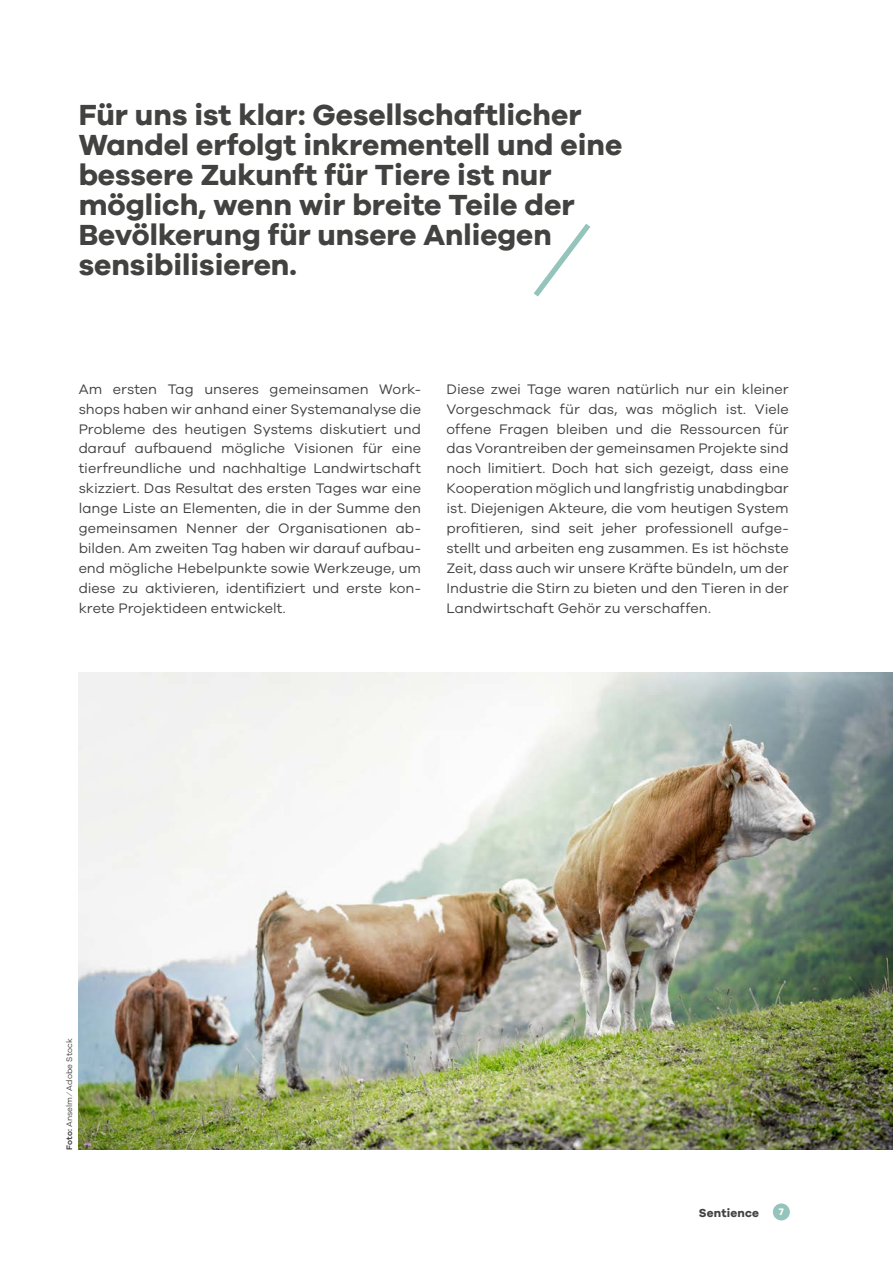
<style>
.page{position:relative;width:893px;height:1263px;background:#fff}
.page>*{position:absolute;margin:0;border:0;box-sizing:border-box;transform-origin:0 0}
.quote{font:700 30px/30px "Galano Grotesque";color:#424241}
.grundtext{font:14.25px/19.8px "Galano Grotesque";color:#424241}
.t1{font:700 12px "Galano Grotesque";letter-spacing:.015em;color:#424241}
.t2{font:700 9.75px "Galano Grotesque";color:#fff}
.bildlegende{font:8.25px "Galano Grotesque";letter-spacing:.02em;color:#424241}
.s1{font-weight:600}
</style>
<div class="page">
<img style="left:79px;top:672px;width:814px;height:477px">
<div style="left:773px;top:1203px;width:17px;height:17px;background:#94c4bb;border-radius:50%"></div>
<svg style="left:534px;top:224px;width:56px;height:73px"></svg>
<p class="quote" style="left:79px;top:99px;width:545px">Für uns ist klar: Gesellschaftlicher<br>Wandel erfolgt inkrementell und eine bessere Zukunft für Tiere ist nur möglich, wenn wir breite Teile der<br>Bevölkerung für unsere Anliegen sensibilisieren.</p>
<p class="grundtext" style="left:79px;top:379px;width:344px">Am ersten Tag unseres gemeinsamen Work&shy;shops haben wir anhand einer Systemanalyse die Probleme des heutigen Systems diskutiert und darauf aufbauend mögliche Visionen für eine tierfreundliche und nachhaltige Landwirtschaft skizziert. Das Resultat des ersten Tages war eine lange Liste an Elementen, die in der Summe den gemeinsamen Nenner der Organisationen ab&shy;bilden. Am zweiten Tag haben wir darauf aufbau&shy;end mögliche Hebelpunkte sowie Werkzeuge, um diese zu aktivieren, identifiziert und erste kon&shy;krete Projektideen entwickelt.</p>
<p class="grundtext" style="left:446px;top:379px;width:344px;text-align:justify">Diese zwei Tage waren natürlich nur ein kleiner Vorgeschmack für das, was möglich ist. Viele offene Fragen bleiben und die Ressourcen für das Vorantreiben der gemeinsamen Projekte sind noch limitiert. Doch hat sich gezeigt, dass eine Kooperation möglich und langfristig unabdingbar ist. Diejenigen Akteure, die vom heutigen System profitieren, sind seit jeher professionell aufge&shy;stellt und arbeiten eng zusammen. Es ist höchste Zeit, dass auch wir unsere Kräfte bündeln, um der Industrie die Stirn zu bieten und den Tieren in der Landwirtschaft Gehör zu verschaffen.</p>
<p class="bildlegende" style="left:65px;top:1150px;width:113px;rotate:-90deg"><span class="s1">Foto:</span> Anselm ⁄Adobe Stock</p>
<p class="t1" style="left:699px;top:1205px;width:62px">Sentience</p>
<p class="t2" style="left:779px;top:1206px;width:7px">7</p>
</div>
